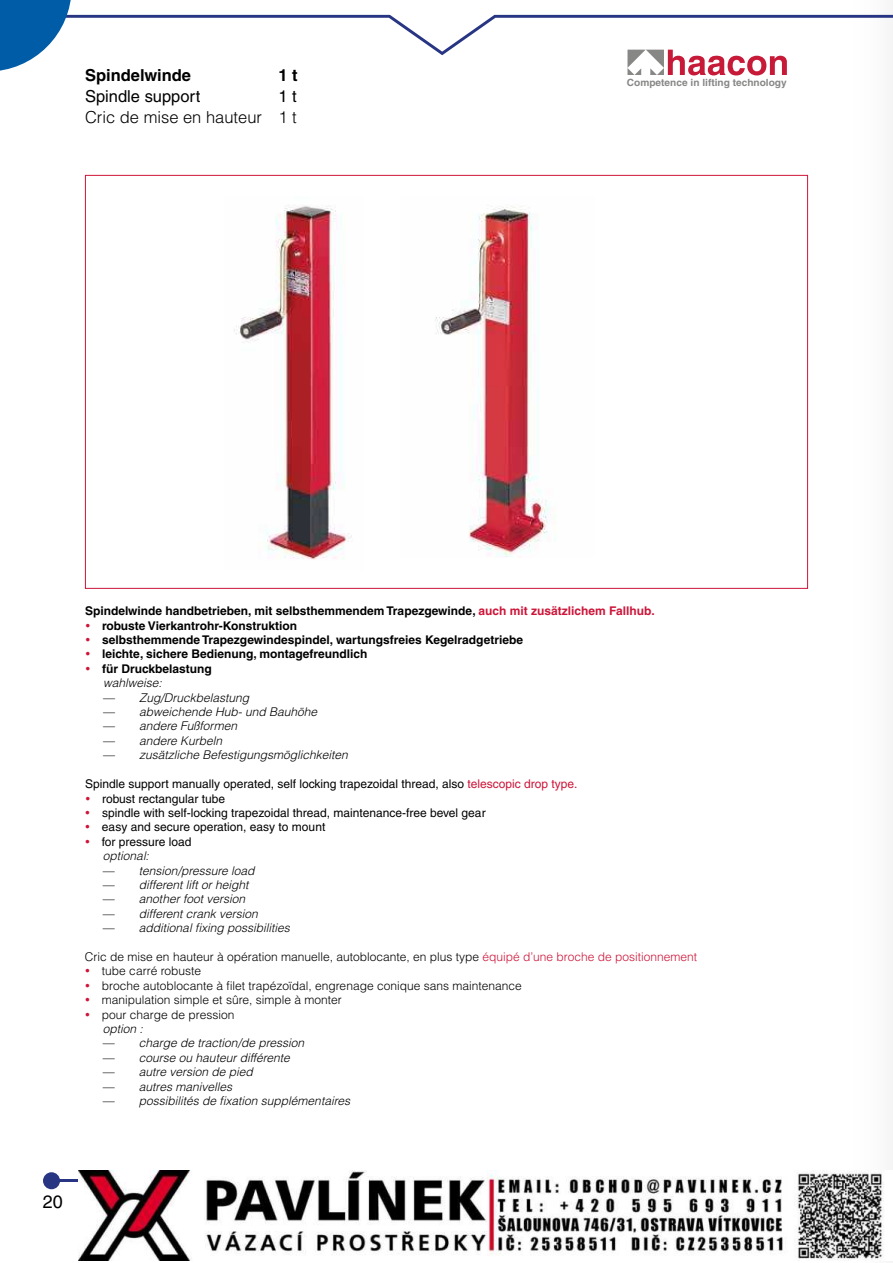
<style>
.page{position:relative;width:893px;height:1263px;background:#fff}
.page>*{position:absolute;margin:0;border:0;box-sizing:border-box;transform-origin:0 0}
.t1{font:18px "Helvetica";color:#000}
.t2{font:300 16.5px "Helvetica";color:#000}
.t3{font:16.5px "Helvetica";color:#000}
.t4{font:700 16.5px "Helvetica";color:#000}
.t5{font:italic 300 12px "Helvetica";color:#000}
.t6{font:700 12px/14.4px "Helvetica";color:#000}
.t7{font:300 12px/14.4px "Helvetica";color:#000}
.t8{font:12px/14.4px "Helvetica";color:#000}
.t9{font:700 9.9px "Helvetica";color:#878786}
.s1{color:#cd1539}
.s2{font-style:normal}
</style>
<div class="page">
<hr style="left:52px;top:1180px;width:841px;height:2px;background:#283583">
<div style="left:43px;top:1172px;width:17px;height:17px;background:#283583;border-radius:50%"></div>
<svg style="left:865px;top:75px;width:28px;height:1188px"></svg>
<img style="left:234px;top:205px;width:118px;height:355px">
<img style="left:435px;top:206px;width:121px;height:351px">
<svg style="left:0;top:0;width:893px;height:75px"></svg>
<img style="left:79px;top:1171px;width:814px;height:89px">
<h2 class="t4" style="left:85px;top:65px;width:108px">Spindelwinde</h2>
<h2 class="t4" style="left:279px;top:65px;width:21px">1 t</h2>
<h2 class="t3" style="left:85px;top:86px;width:117px">Spindle support</h2>
<h2 class="t3" style="left:279px;top:86px;width:20px">1 t</h2>
<h2 class="t2" style="left:85px;top:108px;width:213px">Cric de mise en hauteur 1 t</h2>
<p class="t9" style="left:627px;top:77px;width:161px">Competence in lifting technology</p>
<p class="t6" style="left:102px;top:604px;width:554px;text-indent:-17px">Spindelwinde handbetrieben, mit selbsthemmendem Trapezgewinde, <span class="s1">auch mit zusätzlichem Fallhub. </span>robuste Vierkantrohr-Konstruktion<br>selbsthemmende Trapezgewindespindel, wartungsfreies Kegelradgetriebe<br>leichte, sichere Bedienung, montagefreundlich<br>für Druckbelastung</p>
<p class="t5" style="left:103px;top:678px;width:63px">wahlweise:</p>
<p class="t5" style="left:103px;top:693px;width:150px"><span class="s2">—</span> Zug/Druckbelastung</p>
<p class="t5" style="left:103px;top:707px;width:218px"><span class="s2">—</span> abweichende Hub- und Bauhöhe</p>
<p class="t5" style="left:103px;top:722px;width:138px"><span class="s2">—</span> andere Fußformen</p>
<p class="t5" style="left:103px;top:736px;width:123px"><span class="s2">—</span> andere Kurbeln</p>
<p class="t5" style="left:103px;top:750px;width:249px"><span class="s2">—</span> zusätzliche Befestigungsmöglichkeiten</p>
<p class="t8" style="left:102px;top:777px;width:477px;text-indent:-17px">Spindle support manually operated, self locking trapezoidal thread, also <span class="s1">telescopic drop type. </span>robust rectangular tube<br>spindle with self-locking trapezoidal thread, maintenance-free bevel gear<br>easy and secure operation, easy to mount<br>for pressure load</p>
<p class="t5" style="left:103px;top:851px;width:50px">optional:</p>
<p class="t5" style="left:103px;top:866px;width:156px"><span class="s2">—</span> tension/pressure load</p>
<p class="t5" style="left:103px;top:880px;width:150px"><span class="s2">—</span> different lift or height</p>
<p class="t5" style="left:103px;top:894px;width:146px"><span class="s2">—</span> another foot version</p>
<p class="t5" style="left:103px;top:909px;width:159px"><span class="s2">—</span> different crank version</p>
<p class="t5" style="left:103px;top:923px;width:191px"><span class="s2">—</span> additional fixing possibilities</p>
<p class="t7" style="left:102px;top:949px;width:597px;text-indent:-17px">Cric de mise en hauteur à opération manuelle, autoblocante, en plus type <span class="s1">équipé d’une broche de positionnement </span>tube carré robuste<br>broche autoblocante à filet trapézoïdal, engrenage conique sans maintenance<br>manipulation simple et sûre, simple à monter<br>pour charge de pression</p>
<p class="t5" style="left:103px;top:1024px;width:44px">option :</p>
<p class="t5" style="left:103px;top:1038px;width:205px"><span class="s2">—</span> charge de traction/de pression</p>
<p class="t5" style="left:103px;top:1053px;width:191px"><span class="s2">—</span> course ou hauteur différente</p>
<p class="t5" style="left:103px;top:1067px;width:154px"><span class="s2">—</span> autre version de pied</p>
<p class="t5" style="left:103px;top:1082px;width:133px"><span class="s2">—</span> autres manivelles</p>
<p class="t5" style="left:103px;top:1096px;width:251px"><span class="s2">—</span> possibilités de fixation supplémentaires</p>
<h1 class="t1" style="left:43px;top:1191px;width:22px">20</h1>
</div>
